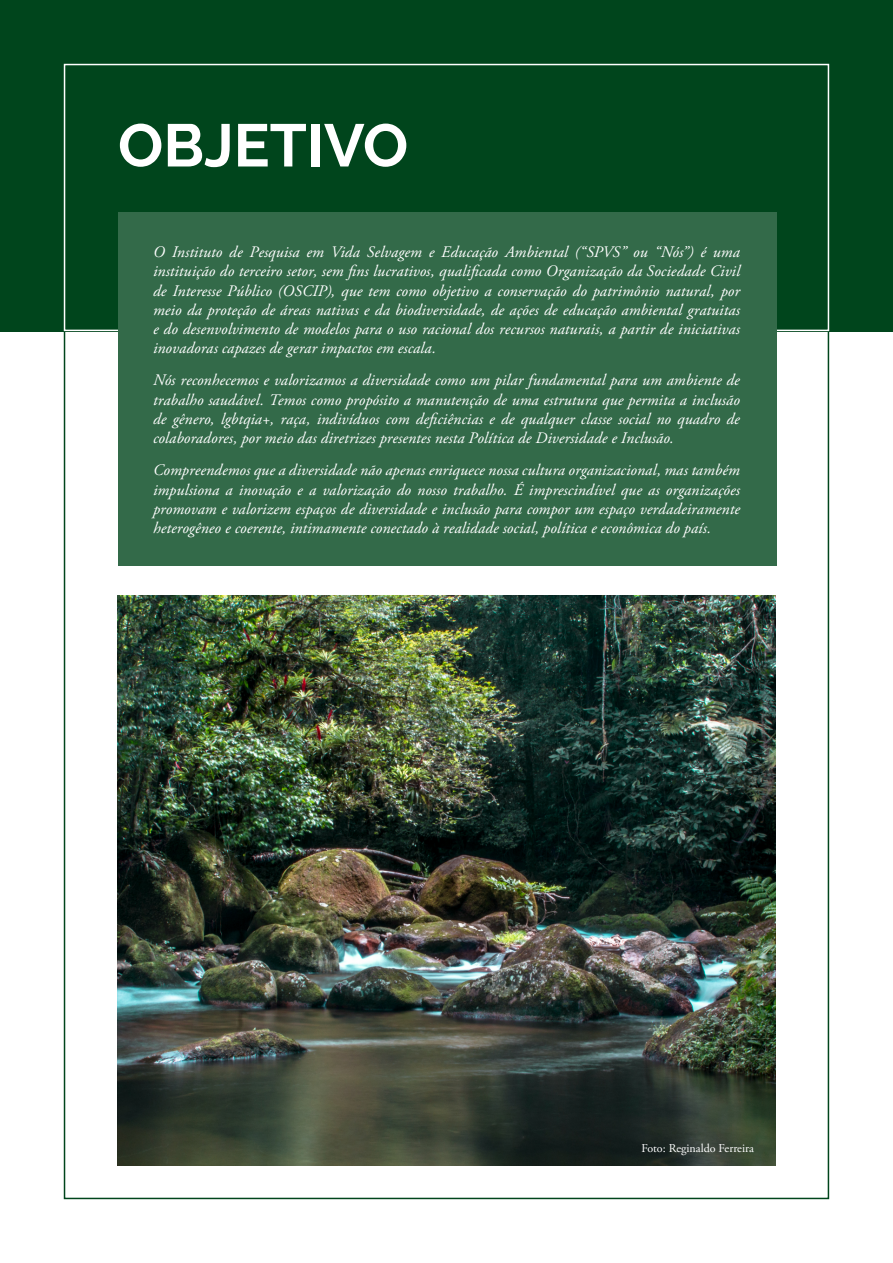
<style>
.page{position:relative;width:893px;height:1263px;background:#fff}
.page>*{position:absolute;margin:0;border:0;box-sizing:border-box;transform-origin:0 0}
.t1{font:100 60px "Raleway";color:#fff}
.t2{font:italic 16.05px/19.2px "Adobe Garamond Pro";letter-spacing:.005em;color:#fff;text-align:justify}
.t3{font:12px "Adobe Garamond Pro";color:#fff}
</style>
<div class="page">
<div style="left:0;top:0;width:893px;height:331px;background:#00451c"></div>
<div style="left:64px;top:64px;width:765px;height:267px;border:2px solid #fff"></div>
<img style="left:117px;top:595px;width:659px;height:570px">
<div style="left:118px;top:212px;width:658px;height:354px;background:#336a49"></div>
<h1 class="t1" style="left:118px;top:97px;width:292px">OBJETIVO</h1>
<p class="t2" style="left:153px;top:243px;width:588px">O Instituto de Pesquisa em Vida Selvagem e Educação Ambiental (“SPVS” ou “Nós”) é uma instituição do terceiro setor, sem fins lucrativos, qualificada como Organização da Sociedade Civil de Interesse Público (OSCIP), que tem como objetivo a conservação do patrimônio natural, por meio da proteção de áreas nativas e da biodiversidade, de ações de educação ambiental gratuitas e do desenvolvimento de modelos para o uso racional dos recursos naturais, a partir de iniciativas inovadoras capazes de gerar impactos em escala.</p>
<p class="t2" style="left:153px;top:371px;width:588px">Nós reconhecemos e valorizamos a diversidade como um pilar fundamental para um ambiente de trabalho saudável. Temos como propósito a manutenção de uma estrutura que permita a inclusão de gênero, lgbtqia+, raça, indivíduos com deficiências e de qualquer classe social no quadro de colaboradores, por meio das diretrizes presentes nesta Política de Diversidade e Inclusão.</p>
<p class="t2" style="left:153px;top:461px;width:588px">Compreendemos que a diversidade não apenas enriquece nossa cultura organizacional, mas também impulsiona a inovação e a valorização do nosso trabalho. É imprescindível que as organizações promovam e valorizem espaços de diversidade e inclusão para compor um espaço verdadeiramente heterogêneo e coerente, intimamente conectado à realidade social, política e econômica do país.</p>
<p class="t3" style="left:641px;top:1141px;width:114px">Foto: Reginaldo Ferreira</p>
</div>
